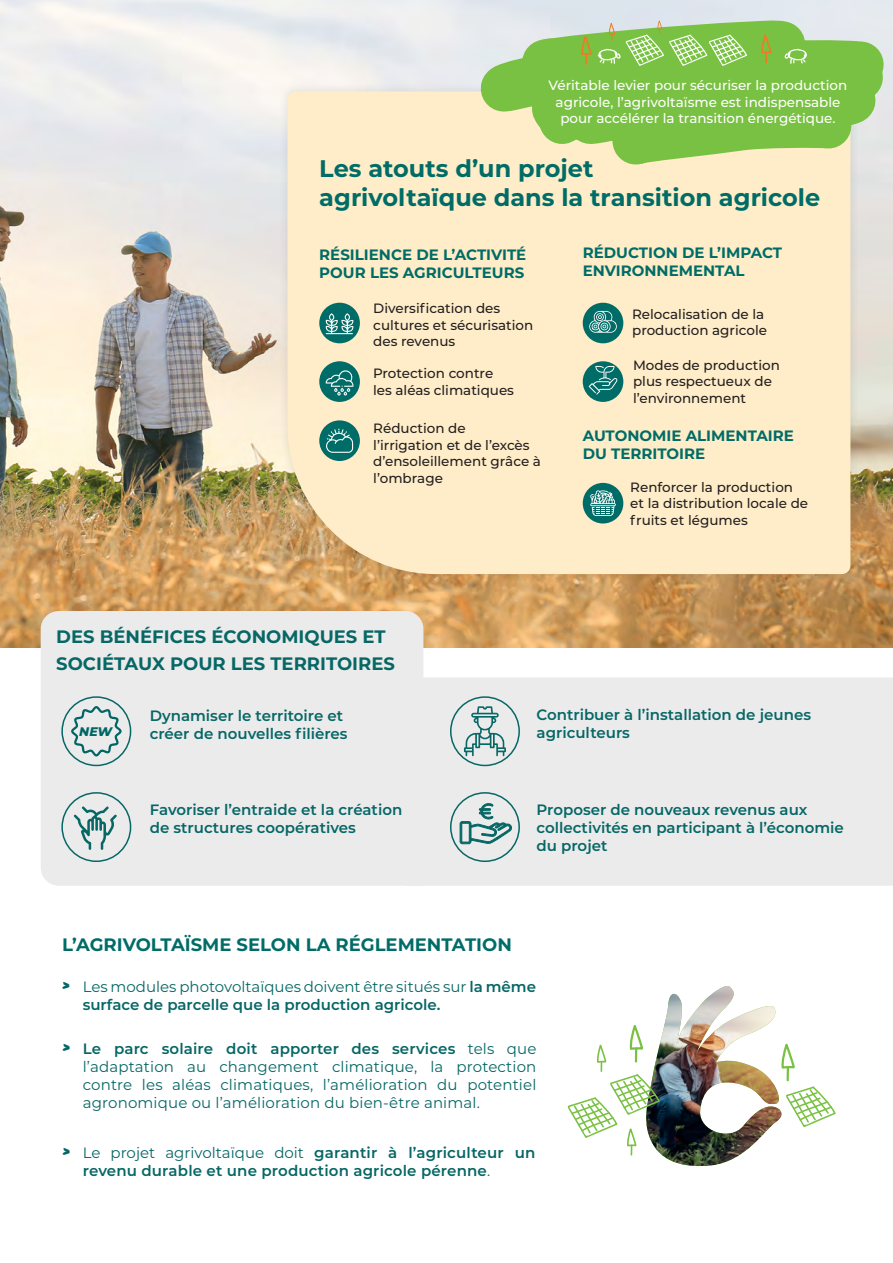
<style>
.page{position:relative;width:893px;height:1263px;background:#fff}
.page>*{position:absolute;margin:0;border:0;box-sizing:border-box;transform-origin:0 0}
.t1{font:700 24px/28.8px "Montserrat";color:#006c67}
.t2{font:700 18px/27px "Montserrat";color:#066765}
.t3{font:700 18px "Montserrat";color:#006c67}
.t4{font:18px "Abys";color:#066765}
.t5{font:600 15px/18px "Montserrat";color:#066765}
.t6{font:15px/18px "Montserrat";letter-spacing:.01em;color:#066765;text-align:justify}
.t7{font:700 15px/18px "Montserrat";color:#006c67}
.t8{font:500 13.5px/16.5px "Montserrat";color:#231f20}
.t9{font:500 13.5px/16.2px "Montserrat";color:#fff;text-align:center}
.t10{font:italic 800 12.45px "Montserrat";color:#006665}
.s1{font-weight:400}
.s2{font-weight:600}
</style>
<div class="page">
<img style="left:0;top:0;width:893px;height:648px">
<div style="left:41px;top:611px;width:382px;height:275px;background:#ebebec"></div>
<div style="left:404px;top:677px;width:489px;height:209px;background:#ebebec"></div>
<img style="left:567px;top:986px;width:269px;height:181px">
<div style="left:278px;top:82px;width:581px;height:501px;background:#231f20;opacity:.12"></div>
<div style="left:287px;top:91px;width:563px;height:483px;background:#feedc8"></div>
<div style="left:583px;top:361px;width:40px;height:41px;background:#006c67;border-radius:50%"></div>
<svg style="left:589px;top:366px;width:29px;height:29px"></svg>
<div style="left:583px;top:483px;width:40px;height:40px;background:#006c67;border-radius:50%"></div>
<svg style="left:590px;top:490px;width:26px;height:26px"></svg>
<div style="left:583px;top:303px;width:40px;height:40px;background:#006c67;border-radius:50%"></div>
<svg style="left:589px;top:311px;width:28px;height:22px"></svg>
<svg style="left:342px;top:0;width:551px;height:284px"></svg>
<svg style="left:761px;top:34px;width:11px;height:30px"></svg>
<svg style="left:581px;top:20px;width:166px;height:46px"></svg>
<div style="left:450px;top:792px;width:70px;height:70px;border:2px solid #066765;border-radius:50%"></div>
<svg style="left:460px;top:802px;width:52px;height:42px"></svg>
<div style="left:61px;top:792px;width:70px;height:70px;border:2px solid #066765;border-radius:50%"></div>
<svg style="left:74px;top:806px;width:43px;height:44px"></svg>
<svg style="left:784px;top:49px;width:24px;height:15px"></svg>
<div style="left:450px;top:696px;width:70px;height:70px;border:2px solid #066765;border-radius:50%"></div>
<svg style="left:464px;top:706px;width:42px;height:50px"></svg>
<div style="left:61px;top:696px;width:70px;height:70px;border:2px solid #066765;border-radius:50%"></div>
<svg style="left:71px;top:705px;width:51px;height:52px"></svg>
<div style="left:319px;top:361px;width:41px;height:41px;background:#006c67;border-radius:50%"></div>
<svg style="left:326px;top:370px;width:28px;height:25px"></svg>
<div style="left:319px;top:303px;width:41px;height:40px;background:#006c67;border-radius:50%"></div>
<svg style="left:326px;top:313px;width:27px;height:21px"></svg>
<div style="left:319px;top:420px;width:41px;height:41px;background:#006c67;border-radius:50%"></div>
<svg style="left:326px;top:429px;width:27px;height:24px"></svg>
<p class="t9" style="left:549px;top:77px;width:300px">Véritable levier pour sécuriser la production agricole, l’agrivoltaïsme est indispensable pour accélérer la transition énergétique.</p>
<h1 class="t1" style="left:319px;top:153px;width:502px">Les atouts d’un projet<br>agrivoltaïque dans la transition agricole</h1>
<p class="t7" style="left:319px;top:245px;width:209px">RÉSILIENCE DE L’ACTIVITÉ<br>POUR LES AGRICULTEURS</p>
<p class="t8" style="left:373px;top:300px;width:162px">Diversification des cultures et sécurisation des revenus</p>
<p class="t8" style="left:373px;top:365px;width:143px">Protection contre les aléas climatiques</p>
<p class="t8" style="left:373px;top:420px;width:169px">Réduction de<br>l’irrigation et de l’excès d’ensoleillement grâce à l’ombrage</p>
<p class="t2" style="left:56px;top:622px;width:340px">DES BÉNÉFICES ÉCONOMIQUES ET<br>SOCIÉTAUX POUR LES TERRITOIRES</p>
<p class="t7" style="left:583px;top:243px;width:201px">RÉDUCTION DE L’IMPACT<br>ENVIRONNEMENTAL</p>
<p class="t8" style="left:632px;top:305px;width:136px">Relocalisation de la production agricole</p>
<p class="t8" style="left:633px;top:356px;width:148px">Modes de production plus respectueux de l’environnement</p>
<p class="t7" style="left:583px;top:426px;width:213px">AUTONOMIE ALIMENTAIRE<br>DU TERRITOIRE</p>
<p class="t8" style="left:630px;top:478px;width:179px">Renforcer la production et la distribution locale de fruits et légumes</p>
<p class="t5" style="left:150px;top:706px;width:195px">Dynamiser le territoire et</p>
<p class="t10" style="left:79px;top:722px;width:35px">NEW</p>
<p class="t5" style="left:150px;top:724px;width:199px">créer de nouvelles filières</p>
<p class="t5" style="left:150px;top:800px;width:254px">Favoriser l’entraide et la création de structures coopératives</p>
<p class="t5" style="left:537px;top:705px;width:276px">Contribuer à l’installation de jeunes agriculteurs</p>
<p class="t5" style="left:537px;top:800px;width:309px">Proposer de nouveaux revenus aux collectivités en participant à l’économie du projet</p>
<p class="t3" style="left:62px;top:932px;width:451px">L’AGRIVOLTAÏSME SELON LA RÉGLEMENTATION</p>
<p class="t4" style="left:62px;top:974px;width:9px">&gt;</p>
<p class="t4" style="left:63px;top:1036px;width:9px">&gt;</p>
<p class="t5" style="left:83px;top:977px;width:455px"><span class="s1">Les modules photovoltaïques doivent être situés sur</span> la même surface de parcelle que la production agricole.</p>
<p class="t6" style="left:83px;top:1039px;width:455px"><span class="s2">Le parc solaire doit apporter des services</span> tels que l’adaptation au changement climatique, la protection contre les aléas climatiques, l’amélioration du potentiel agronomique ou l’amélioration du bien-être animal.</p>
<p class="t4" style="left:63px;top:1140px;width:9px">&gt;</p>
<p class="t5" style="left:83px;top:1142px;width:454px"><span class="s1">Le projet agrivoltaïque doit</span> garantir à l’agriculteur un revenu durable et une production agricole pérenne<span class="s1">.</span></p>
</div>
